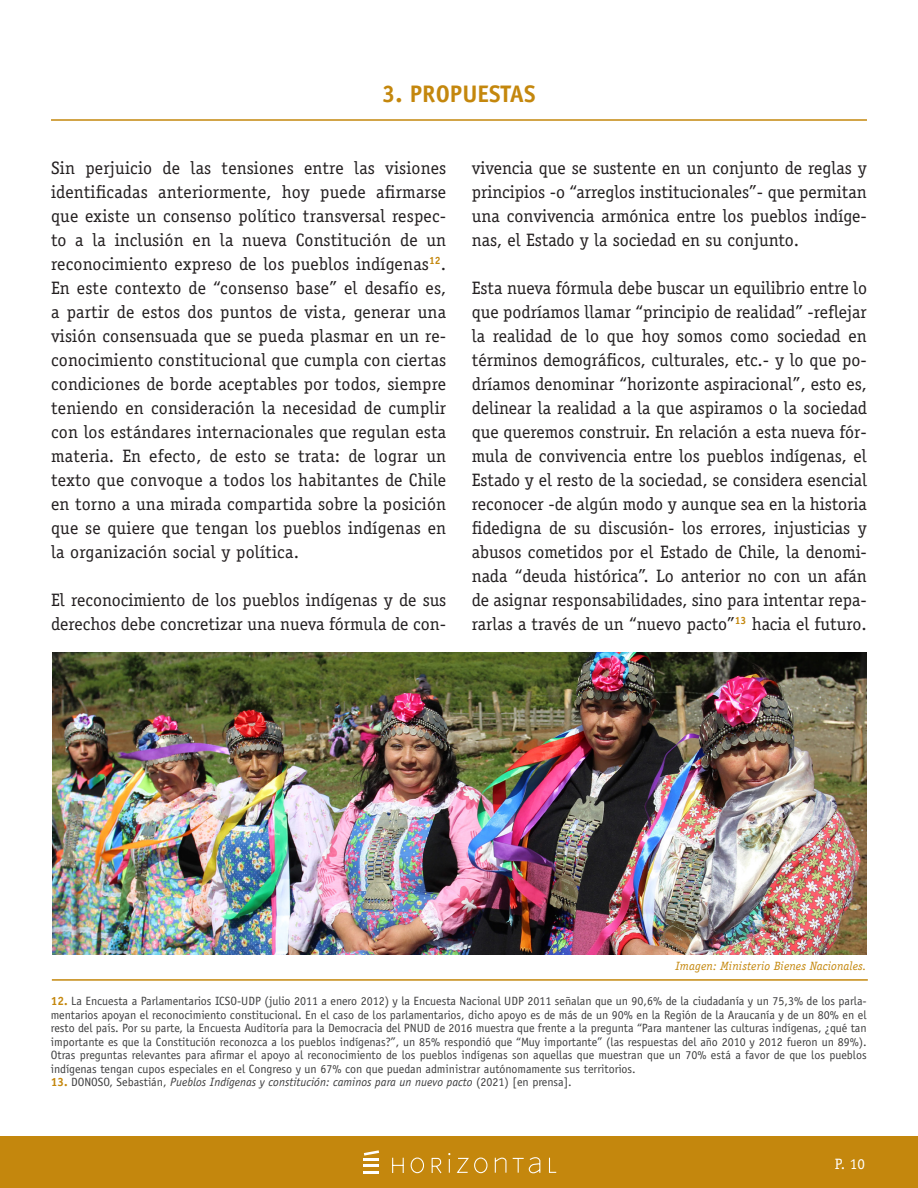
<style>
.page{position:relative;width:918px;height:1188px;background:#fff}
.page>*{position:absolute;margin:0;border:0;box-sizing:border-box;transform-origin:0 0}
.titulo_capitulo{font:700 24px "Officina Sans Std";color:#c4870d}
.t1{font:18px/24px "Officina Serif Std";color:#231f20;text-align:justify}
.t2{font:15px "Officina Serif Std";color:#fff}
.t3{font:12px/13.5px "Officina Sans Std";color:#3e3e3f;text-align:justify}
.t4{font:italic 12px "Officina Sans Std";color:#3e3e3f}
.t5{font:italic 12px "Officina Serif Std";letter-spacing:.01em;color:#c4870d}
.s1{font-weight:700;color:#c4870d}
.s2{font-weight:700;font-style:normal;color:#c4870d}
.s3{font-style:normal}
</style>
<div class="page">
<div style="left:0;top:1136px;width:918px;height:52px;background:#c4870d"></div>
<svg style="left:364px;top:1150px;width:15px;height:10px"></svg>
<hr style="left:364px;top:1164px;width:15px;height:3px;background:#fff">
<hr style="left:364px;top:1171px;width:15px;height:3px;background:#fff">
<svg style="left:392px;top:1153px;width:165px;height:21px"></svg>
<hr style="left:51px;top:119px;width:816px;height:2px;background:#c4870d">
<hr style="left:52px;top:979px;width:816px;height:2px;background:#c4870d">
<img style="left:53px;top:653px;width:813px;height:302px">
<p class="titulo_capitulo" style="left:382px;top:79px;width:155px">3. PROPUESTAS</p>
<p class="t1" style="left:51px;top:156px;width:397px">Sin perjuicio de las tensiones entre las visiones identificadas anteriormente, hoy puede afirmarse que existe un consenso político transversal respec&shy;to a la inclusión en la nueva Constitución de un reconocimiento expreso de los pueblos indígenas<sup>12</sup>.<br>En este contexto de “consenso base” el desafío es, a partir de estos dos puntos de vista, generar una visión consensuada que se pueda plasmar en un re&shy;conocimiento constitucional que cumpla con ciertas condiciones de borde aceptables por todos, siempre teniendo en consideración la necesidad de cumplir con los estándares internacionales que regulan esta materia. En efecto, de esto se trata: de lograr un texto que convoque a todos los habitantes de Chile en torno a una mirada compartida sobre la posición que se quiere que tengan los pueblos indígenas en la organización social y política.</p>
<p class="t1" style="left:51px;top:588px;width:397px">El reconocimiento de los pueblos indígenas y de sus derechos debe concretizar una nueva fórmula de con-</p>
<p class="t1" style="left:472px;top:155px;width:397px">vivencia que se sustente en un conjunto de reglas y principios -o “arreglos institucionales”- que permitan una convivencia armónica entre los pueblos indíge&shy;nas, el Estado y la sociedad en su conjunto.</p>
<p class="t1" style="left:472px;top:275px;width:397px">Esta nueva fórmula debe buscar un equilibrio entre lo que podríamos llamar “principio de realidad” -reflejar la realidad de lo que hoy somos como sociedad en términos demográficos, culturales, etc.- y lo que po&shy;dríamos denominar “horizonte aspiracional”, esto es, delinear la realidad a la que aspiramos o la sociedad que queremos construir. En relación a esta nueva fór&shy;mula de convivencia entre los pueblos indígenas, el Estado y el resto de la sociedad, se considera esencial reconocer -de algún modo y aunque sea en la historia fidedigna de su discusión- los errores, injusticias y abusos cometidos por el Estado de Chile, la denomi&shy;nada “deuda histórica”. Lo anterior no con un afán de asignar responsabilidades, sino para intentar repa&shy;rarlas a través de un “nuevo pacto”<sup>13</sup> hacia el futuro.</p>
<p class="t5" style="left:676px;top:959px;width:192px">Imagen: Ministerio Bienes Nacionales.</p>
<p class="t3" style="left:51px;top:994px;width:818px"><span class="s1">12.</span> La Encuesta a Parlamentarios ICSO-UDP (julio 2011 a enero 2012) y la Encuesta Nacional UDP 2011 señalan que un 90,6% de la ciudadanía y un 75,3% de los parla&shy;mentarios apoyan el reconocimiento constitucional. En el caso de los parlamentarios, dicho apoyo es de más de un 90% en la Región de la Araucanía y de un 80% en el resto del país. Por su parte, la Encuesta Auditoría para la Democracia del PNUD de 2016 muestra que frente a la pregunta “Para mantener las culturas indígenas, ¿qué tan importante es que la Constitución reconozca a los pueblos indígenas?”, un 85% respondió que “Muy importante” (las respuestas del año 2010 y 2012 fueron un 89%).<br>Otras preguntas relevantes para afirmar el apoyo al reconocimiento de los pueblos indígenas son aquellas que muestran que un 70% está a favor de que los pueblos indígenas tengan cupos especiales en el Congreso y un 67% con que puedan administrar autónomamente sus territorios.</p>
<p class="t4" style="left:51px;top:1075px;width:522px"><span class="s2">13.</span> <span class="s3">DONOSO, Sebastián,</span> Pueblos Indígenas y constitución: caminos para un nuevo pacto <span class="s3">(2021) [en prensa].</span></p>
<p class="t2" style="left:835px;top:1155px;width:31px">P. 10</p>
</div>
